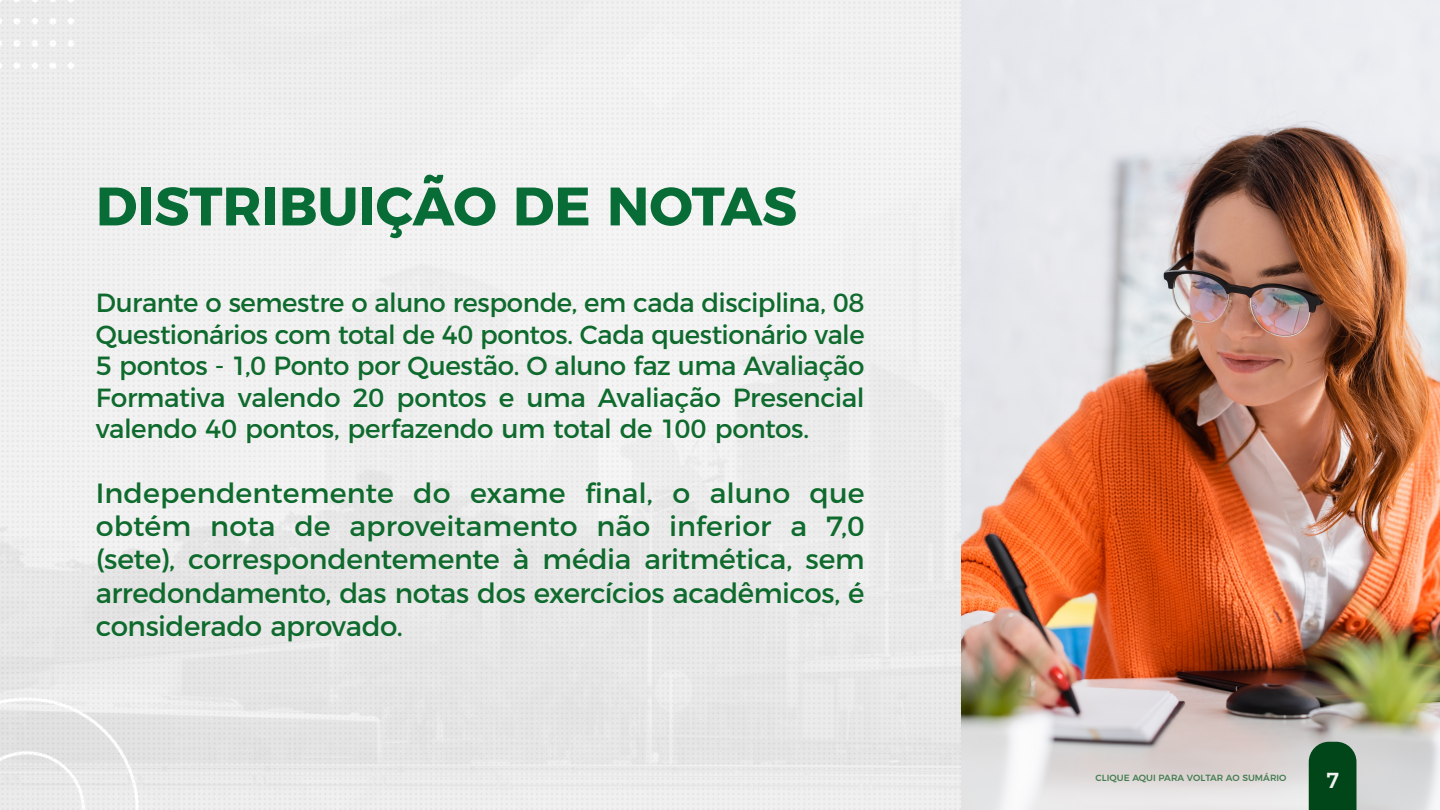
<style>
.page{position:relative;width:1440px;height:810px;background:#fff}
.page>*{position:absolute;margin:0;border:0;box-sizing:border-box;transform-origin:0 0}
.t1{font:700 54px "Montserrat";color:#076c35}
.t2{font:27.75px/33.3px "Montserrat";letter-spacing:-.02em;color:#0e6a2d;text-align:justify}
.t3{font:26.25px/31.5px "Montserrat";letter-spacing:-.015em;color:#0e6a2d;text-align:justify}
.t4{font:500 21.75px "Montserrat";color:#f2f2f2}
.t5{font:500 9px "Montserrat";color:#457d52}
</style>
<div class="page">
<img style="left:0;top:0;width:962px;height:810px">
<img style="left:962px;top:0;width:478px;height:810px">
<div style="left:1309px;top:742px;width:47px;height:68px;background:#004618"></div>
<h1 class="t1" style="left:96px;top:162px;width:703px">DISTRIBUIÇÃO DE NOTAS</h1>
<p class="t3" style="left:96px;top:285px;width:770px">Durante o semestre o aluno responde, em cada disciplina, 08<br>Questionários com total de 40 pontos. Cada questionário vale 5 pontos - 1,0 Ponto por Questão. O aluno faz uma Avaliação Formativa valendo 20 pontos e uma Avaliação Presencial valendo 40 pontos, perfazendo um total de 100 pontos.</p>
<p class="t2" style="left:96px;top:474px;width:770px">Independentemente do exame final, o aluno que obtém nota de aproveitamento não inferior a 7,0 (sete), correspondentemente à média aritmética, sem arredondamento, das notas dos exercícios acadêmicos, é considerado aprovado.</p>
<p class="t5" style="left:1096px;top:771px;width:192px">CLIQUE AQUI PARA VOLTAR AO SUMÁRIO</p>
<p class="t4" style="left:1326px;top:763px;width:14px">7</p>
</div>
